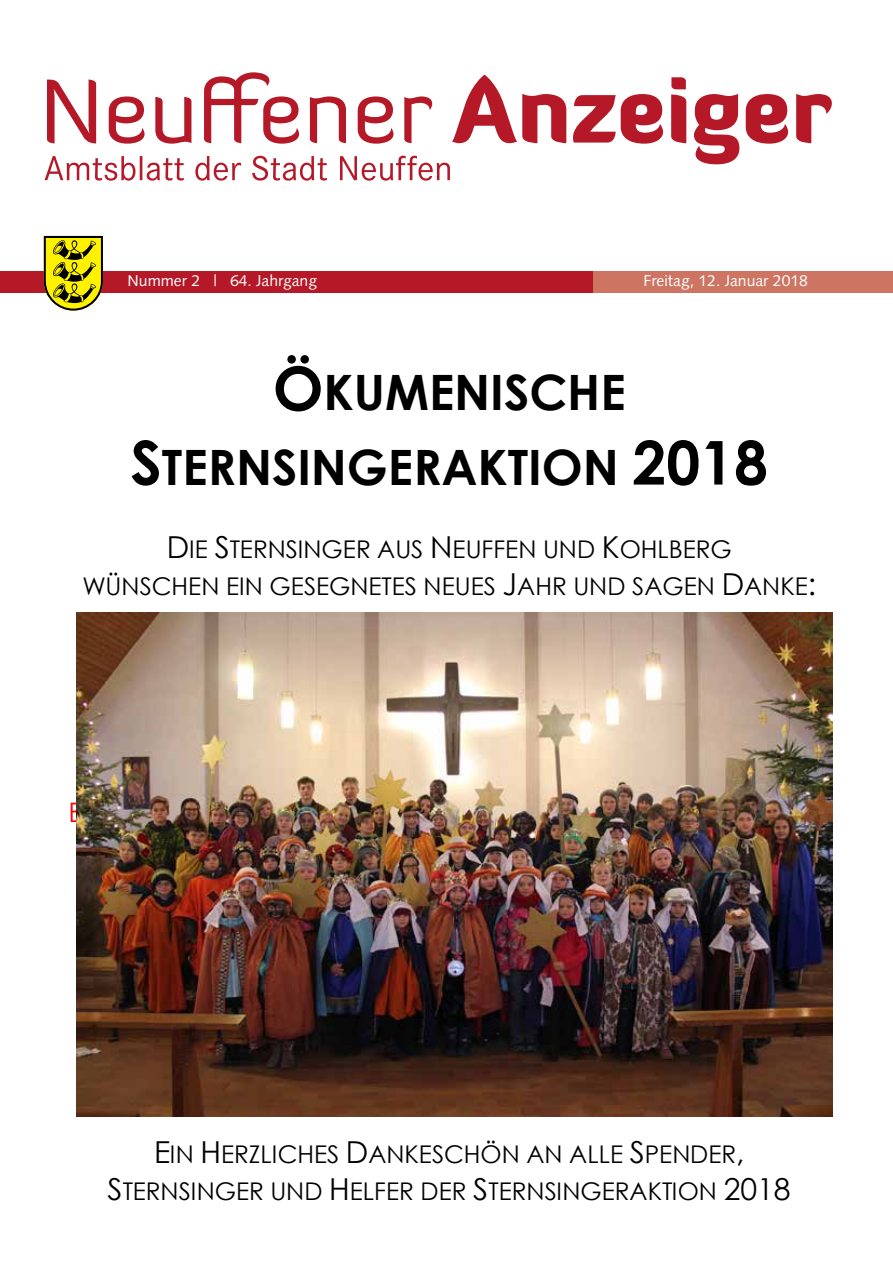
<style>
.page{position:relative;width:893px;height:1263px;background:#fff}
.page>*{position:absolute;margin:0;border:0;box-sizing:border-box;transform-origin:0 0}
.t1{font:700 48.75px/74.2px "Century Gothic";color:#000;text-align:center}
.t2{font:24.45px/37px "Century Gothic";color:#000;text-align:center}
.t3{font:15.75px "Syntax";color:#fff}
.s1{font-size:60.45px}
.s2{font-size:30.3px}
</style>
<div class="page">
<img style="left:76px;top:612px;width:757px;height:504px">
<div style="left:0;top:271px;width:712px;height:22px;background:#b51827"></div>
<svg style="left:44px;top:236px;width:59px;height:75px;background:#b1a815"></svg>
<div style="left:593px;top:271px;width:300px;height:22px;background:#cd7463"></div>
<svg style="left:47px;top:72px;width:785px;height:92px"></svg>
<svg style="left:45px;top:156px;width:405px;height:25px"></svg>
<p class="t3" style="left:128px;top:271px;width:191px">Nummer 2 | 64. Jahrgang</p>
<p class="t3" style="left:643px;top:271px;width:166px">Freitag, 12. Januar 2018</p>
<h1 class="t1" style="left:130px;top:353px;width:639px"><span class="s1">Ö</span>KUMENISCHE<br><span class="s1">S</span>TERNSINGERAKTION <span class="s1">2018</span></h1>
<p class="t2" style="left:82px;top:530px;width:735px"><span class="s2">D</span>IE <span class="s2">S</span>TERNSINGER AUS <span class="s2">N</span>EUFFEN UND <span class="s2">K</span>OHLBERG<br>WÜNSCHEN EIN GESEGNETES NEUES <span class="s2">J</span>AHR UND SAGEN <span class="s2">D</span>ANKE<span class="s2">:</span></p>
<p class="t2" style="left:108px;top:1135px;width:684px"><span class="s2">E</span>IN <span class="s2">H</span>ERZLICHES <span class="s2">D</span>ANKESCHÖN AN ALLE <span class="s2">S</span>PENDER<span class="s2">,<br>S</span>TERNSINGER UND <span class="s2">H</span>ELFER DER <span class="s2">S</span>TERNSINGERAKTION <span class="s2">2018</span></p>
</div>
